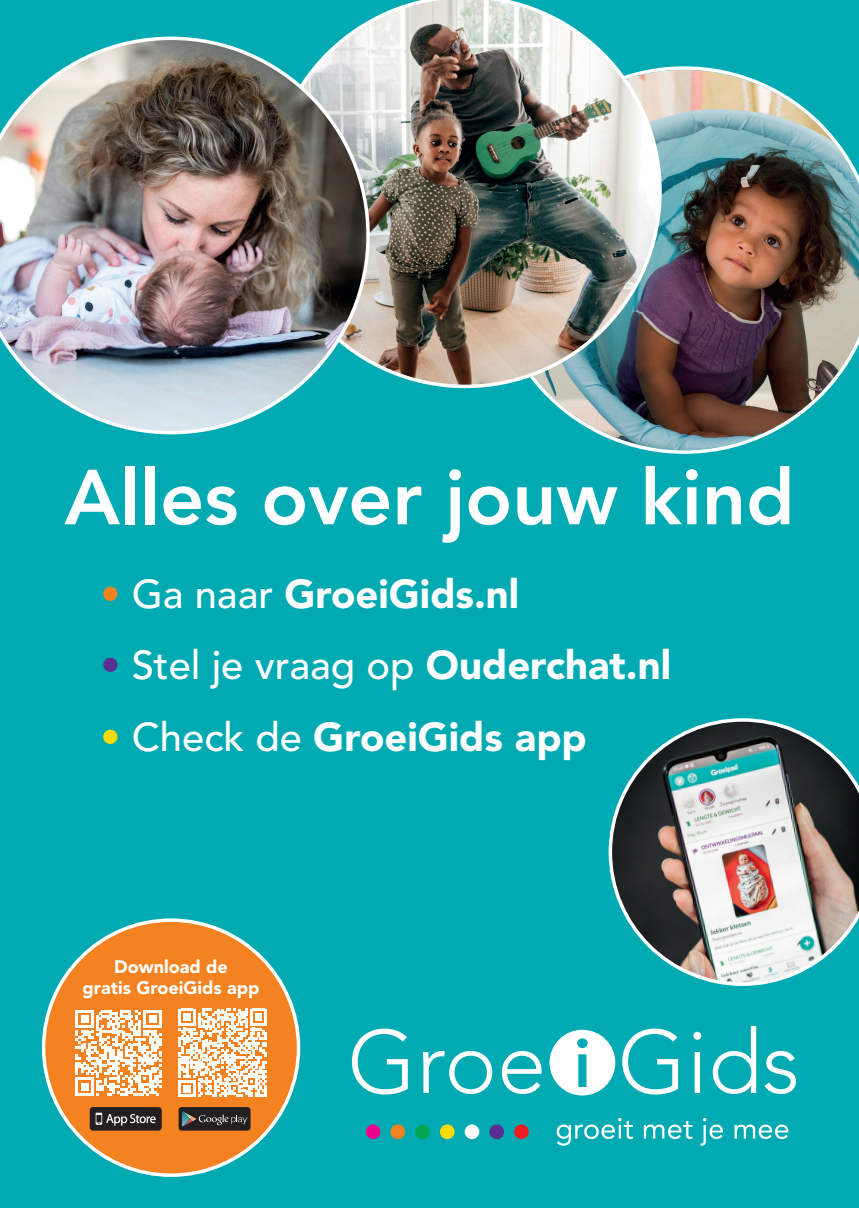
<style>
.page{position:relative;width:859px;height:1208px;background:#00aab2}
.page>*{position:absolute;margin:0;border:0;box-sizing:border-box;transform-origin:0 0}
.t1{font:800 77px "Avenir LT Std";color:#fff}
.t2{font:900 40px "Avenir LT Std";color:#fff}
.t3{font:500 40px "Avenir LT Std";color:#fff}
.t4{font:900 18px/21.6px "Avenir LT Std";color:#fff;text-align:center}
.s1{font-weight:500;color:#f58220}
.s2{font-weight:500}
.s3{color:#5b2e91}
.s4{font-weight:900}
.s5{font-weight:500;color:#ffdc01}
</style>
<div class="page">
<div style="left:44px;top:920px;width:255px;height:255px;background:#f58220;border-radius:50%"></div>
<svg style="left:352px;top:1028px;width:56px;height:66px"></svg>
<svg style="left:423px;top:1051px;width:69px;height:43px"></svg>
<svg style="left:502px;top:1051px;width:39px;height:43px"></svg>
<svg style="left:622px;top:1028px;width:56px;height:66px"></svg>
<svg style="left:693px;top:1031px;width:8px;height:62px"></svg>
<svg style="left:713px;top:1026px;width:43px;height:68px"></svg>
<svg style="left:765px;top:1051px;width:31px;height:43px"></svg>
<svg style="left:549px;top:1029px;width:66px;height:66px"></svg>
<div style="left:390px;top:1124px;width:15px;height:15px;background:#f58220;border-radius:50%"></div>
<div style="left:440px;top:1124px;width:15px;height:15px;background:#ffdc01;border-radius:50%"></div>
<div style="left:489px;top:1124px;width:15px;height:15px;background:#5b2e91;border-radius:50%"></div>
<div style="left:366px;top:1124px;width:14px;height:15px;background:#ed028c;border-radius:50%"></div>
<div style="left:415px;top:1124px;width:15px;height:15px;background:#00a54f;border-radius:50%"></div>
<div style="left:465px;top:1124px;width:14px;height:15px;background:#fff;border-radius:50%"></div>
<div style="left:514px;top:1124px;width:15px;height:15px;background:#ee1d23;border-radius:50%"></div>
<svg style="left:557px;top:1118px;width:76px;height:27px"></svg>
<svg style="left:644px;top:1121px;width:48px;height:18px"></svg>
<svg style="left:700px;top:1118px;width:23px;height:27px"></svg>
<svg style="left:734px;top:1124px;width:54px;height:15px"></svg>
<div style="left:90px;top:1107px;width:72px;height:23px;background:#231f20;border-radius:3px"></div>
<svg style="left:96px;top:1112px;width:60px;height:13px"></svg>
<div style="left:179px;top:1107px;width:72px;height:23px;background:#231f20;border-radius:3px"></div>
<svg style="left:182px;top:1111px;width:65px;height:15px"></svg>
<svg style="left:76px;top:1010px;width:86px;height:86px"></svg>
<svg style="left:179px;top:1008px;width:88px;height:89px"></svg>
<img style="left:609px;top:718px;width:250px;height:268px">
<img style="left:539px;top:66px;width:320px;height:388px">
<img style="left:344px;top:0;width:318px;height:388px">
<img style="left:0;top:37px;width:370px;height:397px">
<h1 class="t1" style="left:64px;top:452px;width:732px">Alles over jouw kind</h1>
<p class="t2" style="left:101px;top:569px;width:420px"><span class="s1">•</span> <span class="s2">Ga naar</span> GroeiGids.nl</p>
<p class="t3" style="left:101px;top:642px;width:572px"><span class="s3">•</span> Stel je vraag op <span class="s4">Ouderchat.nl</span></p>
<p class="t2" style="left:101px;top:712px;width:488px"><span class="s5">•</span> <span class="s2">Check de</span> GroeiGids app</p>
<p class="t4" style="left:83px;top:955px;width:179px">Download de<br>gratis GroeiGids app</p>
</div>
